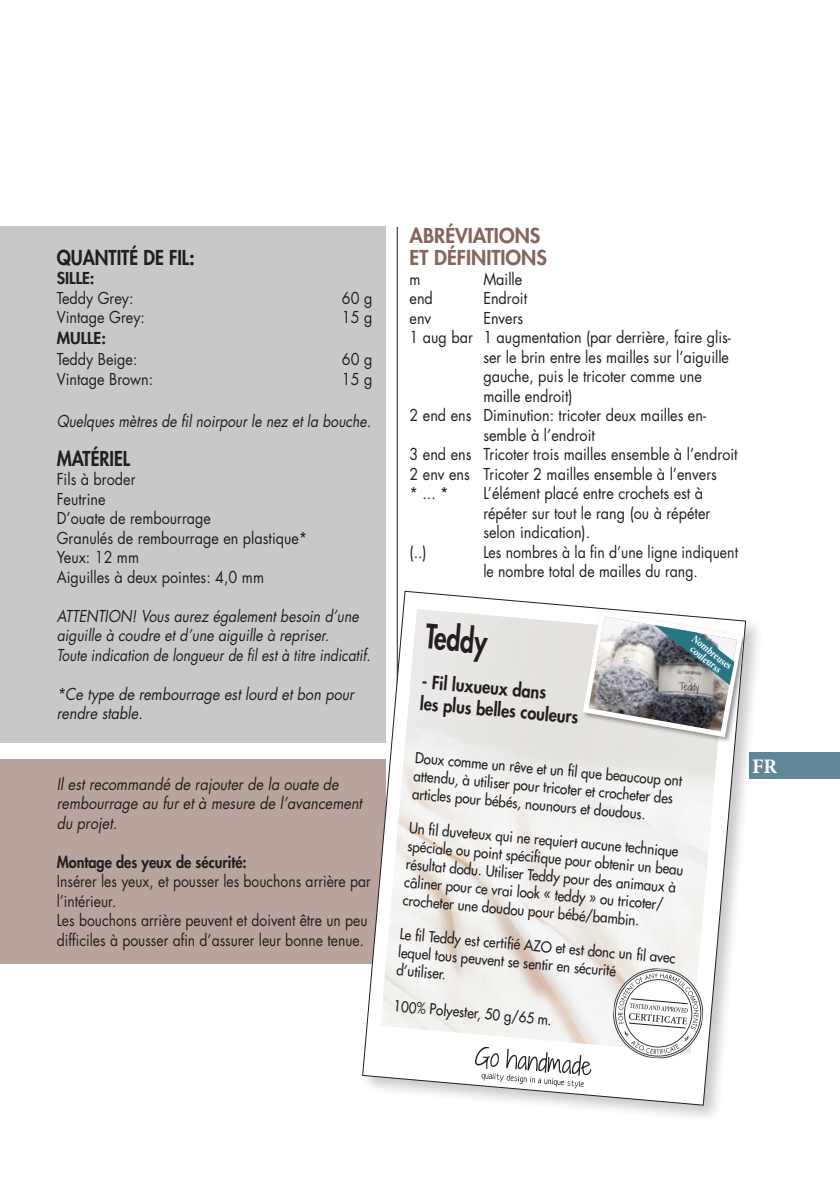
<style>
.page{position:relative;width:840px;height:1191px;background:#fff}
.page>*{position:absolute;margin:0;border:0;box-sizing:border-box;transform-origin:0 0}
.t1{font:800 32.8px "Futura Std";color:#231f20;scale:.75 1}
.t2{font:700 20.6px "Minion Pro";color:#fff}
.t3{font:800 20px/22px "Futura Std";color:#86655b}
.t4{font:800 20px "Futura Std";color:#231f20;scale:.9 1}
.t5{font:800 18px/21.6px "Futura Std";color:#231f20;scale:.9 1}
.t6{font:16px/19.6px "Futura Std";color:#231f20;scale:.9 1}
.t7{font:16px/19.6px "Futura Std";color:#231f20;scale:.87 1}
.t8{font:italic 16px/19.6px "Futura Std";color:#231f20;scale:.9 1}
.t9{font:italic 16px/19.6px "Futura Std";color:#231f20;scale:.88 1}
.t10{font:16px/19.6px "Futura Std";color:#231f20;scale:.88 1}
.t11{font:italic 16px "Futura Std";color:#231f20;scale:.87 1}
.t12{font:800 16px "Futura Std";color:#231f20;scale:.9 1}
.t13{font:800 16px "Futura Std";color:#231f20}
.t14{font:16px "Futura Std";color:#231f20}
.t15{font:500 14.8px/18px "Futura Std";color:#231f20;scale:.9 1}
.t16{font:700 10.6px/9.2px "Minion Pro";color:#fff;text-align:center;scale:.88 1}
</style>
<div class="page">
<hr style="left:397px;top:227px;width:1px;height:737px;background:#231f20">
<div style="left:748px;top:752px;width:91px;height:26px;background:#5f8798"></div>
<div style="left:0;top:227px;width:385px;height:516px;background:#c7c8ca"></div>
<div style="left:0;top:759px;width:385px;height:204px;background:#b8a49d"></div>
<div style="left:360px;top:588px;width:404px;height:535px;background:#231f20;opacity:.24"></div>
<svg style="left:362px;top:591px;width:383px;height:514px"></svg>
<p class="t4" style="left:57px;top:245px;width:155px">QUANTITÉ DE FIL:</p>
<p class="t13" style="left:57px;top:268px;width:39px">SILLE:</p>
<p class="t6" style="left:57px;top:288px;width:87px">Teddy Grey:</p>
<p class="t6" style="left:341px;top:288px;width:35px">60 g</p>
<p class="t6" style="left:57px;top:308px;width:99px">Vintage Grey:</p>
<p class="t6" style="left:341px;top:308px;width:35px">15 g</p>
<p class="t13" style="left:57px;top:328px;width:51px">MULLE:</p>
<p class="t6" style="left:57px;top:350px;width:91px">Teddy Beige:</p>
<p class="t6" style="left:341px;top:350px;width:35px">60 g</p>
<p class="t6" style="left:57px;top:369px;width:109px">Vintage Brown:</p>
<p class="t6" style="left:341px;top:369px;width:35px">15 g</p>
<p class="t11" style="left:57px;top:410px;width:362px">Quelques mètres de fil noirpour le nez et la bouche.</p>
<p class="t4" style="left:57px;top:445px;width:83px">MATÉRIEL</p>
<p class="t6" style="left:57px;top:470px;width:280px">Fils à broder<br>Feutrine<br>D’ouate de rembourrage<br>Granulés de rembourrage en plastique*<br>Yeux: 12 mm<br>Aiguilles à deux pointes: 4,0 mm</p>
<p class="t9" style="left:57px;top:606px;width:358px">ATTENTION! Vous aurez également besoin d’une aiguille à coudre et d’une aiguille à repriser.<br>Toute indication de longueur de fil est à titre indicatif.</p>
<p class="t8" style="left:57px;top:684px;width:331px">*Ce type de rembourrage est lourd et bon pour rendre stable.</p>
<p class="t8" style="left:57px;top:774px;width:340px">Il est recommandé de rajouter de la ouate de rembourrage au fur et à mesure de l’avancement du projet.</p>
<p class="t12" style="left:57px;top:851px;width:212px">Montage des yeux de sécurité:</p>
<p class="t7" style="left:57px;top:871px;width:362px">Insérer les yeux, et pousser les bouchons arrière par l’intérieur.<br>Les bouchons arrière peuvent et doivent être un peu difficiles à pousser afin d’assurer leur bonne tenue.</p>
<p class="t3" style="left:409px;top:225px;width:139px">ABRÉVIATIONS<br>ET DÉFINITIONS</p>
<p class="t6" style="left:409px;top:269px;width:14px">m</p>
<p class="t6" style="left:483px;top:269px;width:45px">Maille</p>
<p class="t6" style="left:409px;top:289px;width:27px">end</p>
<p class="t6" style="left:483px;top:289px;width:50px">Endroit</p>
<p class="t6" style="left:409px;top:308px;width:26px">env</p>
<p class="t6" style="left:483px;top:308px;width:46px">Envers</p>
<p class="t6" style="left:409px;top:328px;width:358px">1 aug bar 1 augmentation (par derrière, faire glis-</p>
<p class="t6" style="left:483px;top:347px;width:274px">ser le brin entre les mailles sur l’aiguille</p>
<p class="t6" style="left:483px;top:367px;width:244px">gauche, puis le tricoter comme une</p>
<p class="t6" style="left:483px;top:386px;width:101px">maille endroit)</p>
<p class="t6" style="left:409px;top:406px;width:331px">2 end ens Diminution: tricoter deux mailles en-</p>
<p class="t6" style="left:483px;top:425px;width:125px">semble à l’endroit</p>
<p class="t6" style="left:409px;top:445px;width:366px">3 end ens Tricoter trois mailles ensemble à l’endroit</p>
<p class="t6" style="left:409px;top:464px;width:343px">2 env ens Tricoter 2 mailles ensemble à l’envers</p>
<p class="t6" style="left:409px;top:484px;width:45px">* ... *</p>
<p class="t6" style="left:483px;top:484px;width:253px">L’élément placé entre crochets est à répéter sur tout le rang (ou à répéter selon indication).</p>
<p class="t6" style="left:409px;top:542px;width:21px">(..)</p>
<p class="t10" style="left:483px;top:542px;width:291px">Les nombres à la fin d’une ligne indiquent le nombre total de mailles du rang.</p>
<h1 class="t1" style="left:427px;top:615px;width:84px;rotate:5deg">Teddy</h1>
<p class="t5" style="left:422px;top:670px;width:178px;rotate:5deg">- Fil luxueux dans<br>les plus belles couleurs</p>
<p class="t15" style="left:416px;top:748px;width:299px;rotate:5deg">Doux comme un rêve et un fi l que beaucoup ont attendu, à utiliser pour tricoter et crocheter des articles pour bébés, nounours et doudous.</p>
<p class="t15" style="left:409px;top:819px;width:309px;rotate:5deg">Un fi l duveteux qui ne requiert aucune technique spéciale ou point spécifi que pour obtenir un beau résultat dodu. Utiliser Teddy pour des animaux à câliner pour ce vrai look « teddy » ou tricoter/ crocheter une doudou pour bébé/bambin.</p>
<p class="t15" style="left:400px;top:925px;width:309px;rotate:5deg">Le fi l Teddy est certifi é AZO et est donc un fi l avec lequel tous peuvent se sentir en sécurité<br>d’utiliser.</p>
<p class="t15" style="left:394px;top:996px;width:178px;rotate:5deg">100% Polyester, 50 g/65 m.</p>
<p class="t16" style="left:695px;top:634px;width:56px;rotate:38deg">Nombreuses couleurss</p>
<p class="t14" style="left:392px;top:969px;width:11px">3</p>
<p class="t2" style="left:751px;top:751px;width:27px">FR</p>
</div>
